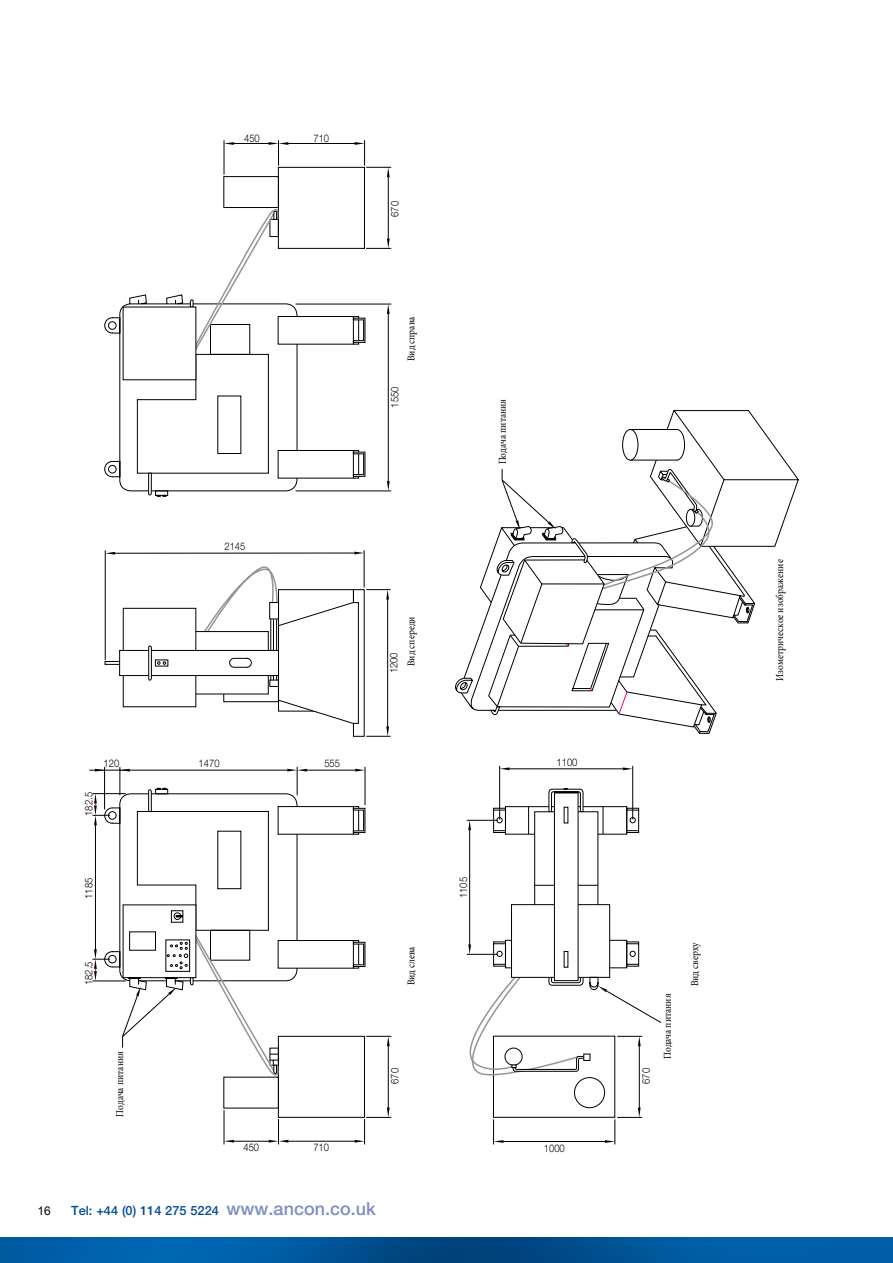
<style>
.page{position:relative;width:893px;height:1263px;background:#fff}
.page>*{position:absolute;margin:0;border:0;box-sizing:border-box;transform-origin:0 0}
.t1{font:500 12.75px "Helvetica Neue";color:#004b98}
.t2{font:12px "Arial";color:#000}
.t3{font:10.5px "Minion Pro";color:#000;scale:.9 1}
.t4{font:300 10.5px "Helvetica Neue";color:#000;scale:.9 1}
.s1{font-size:18px;color:#7f8dc1}
</style>
<div class="page">
<img style="left:0;top:1237px;width:893px;height:26px">
<svg style="left:104px;top:140px;width:287px;height:357px"></svg>
<hr style="left:105px;top:550px;width:1px;height:110px;background:#000">
<hr style="left:364px;top:550px;width:1px;height:37px;background:#000">
<hr style="left:113px;top:553px;width:243px;height:1px;background:#000">
<svg style="left:105px;top:552px;width:11px;height:3px"></svg>
<svg style="left:354px;top:552px;width:10px;height:2px"></svg>
<hr style="left:89px;top:770px;width:200px;height:1px;background:#000">
<svg style="left:466px;top:788px;width:195px;height:356px"></svg>
<hr style="left:632px;top:766px;width:1px;height:53px;background:#000">
<hr style="left:499px;top:766px;width:1px;height:53px;background:#000">
<hr style="left:508px;top:768px;width:116px;height:1px;background:#000">
<svg style="left:622px;top:767px;width:11px;height:3px"></svg>
<svg style="left:500px;top:767px;width:10px;height:3px"></svg>
<svg style="left:455px;top:410px;width:344px;height:324px"></svg>
<svg style="left:93px;top:563px;width:298px;height:581px"></svg>
<p class="t4" style="left:244px;top:132px;width:19px">450</p>
<p class="t4" style="left:313px;top:132px;width:19px">710</p>
<p class="t4" style="left:388px;top:217px;width:19px;rotate:-90deg">670</p>
<p class="t4" style="left:224px;top:540px;width:25px">2145</p>
<p class="t3" style="left:404px;top:361px;width:51px;rotate:-90deg">Вид справа</p>
<p class="t4" style="left:388px;top:408px;width:25px;rotate:-90deg">1550</p>
<p class="t4" style="left:387px;top:673px;width:25px;rotate:-90deg">1200</p>
<p class="t3" style="left:404px;top:666px;width:57px;rotate:-90deg">Вид спереди</p>
<p class="t3" style="left:495px;top:464px;width:74px;rotate:-90deg">Подача питания</p>
<p class="t4" style="left:82px;top:816px;width:28px;rotate:-90deg">182.5</p>
<p class="t4" style="left:104px;top:757px;width:19px">120</p>
<p class="t4" style="left:199px;top:757px;width:25px">1470</p>
<p class="t4" style="left:324px;top:757px;width:19px">555</p>
<p class="t4" style="left:556px;top:756px;width:25px">1100</p>
<p class="t2" style="left:38px;top:1202px;width:15px">16</p>
<p class="t4" style="left:82px;top:899px;width:25px;rotate:-90deg">1185</p>
<p class="t4" style="left:82px;top:985px;width:28px;rotate:-90deg">182.5</p>
<p class="t3" style="left:113px;top:1117px;width:74px;rotate:-90deg">Подача питания</p>
<p class="t4" style="left:457px;top:898px;width:25px;rotate:-90deg">1105</p>
<p class="t3" style="left:404px;top:985px;width:45px;rotate:-90deg">Вид слева</p>
<p class="t4" style="left:388px;top:1084px;width:19px;rotate:-90deg">670</p>
<p class="t4" style="left:640px;top:1084px;width:19px;rotate:-90deg">670</p>
<p class="t3" style="left:660px;top:1059px;width:74px;rotate:-90deg">Подача питания</p>
<p class="t3" style="left:688px;top:986px;width:50px;rotate:-90deg">Вид сверху</p>
<p class="t4" style="left:243px;top:1141px;width:19px">450</p>
<p class="t4" style="left:313px;top:1141px;width:19px">710</p>
<p class="t4" style="left:544px;top:1141px;width:25px">1000</p>
<p class="t1" style="left:71px;top:1203px;width:306px">Tel: +44 (0) 114 275 5224 <span class="s1">www.ancon.co.uk</span></p>
<p class="t3" style="left:773px;top:681px;width:137px;rotate:-90deg">Изометрическое изображение</p>
</div>
